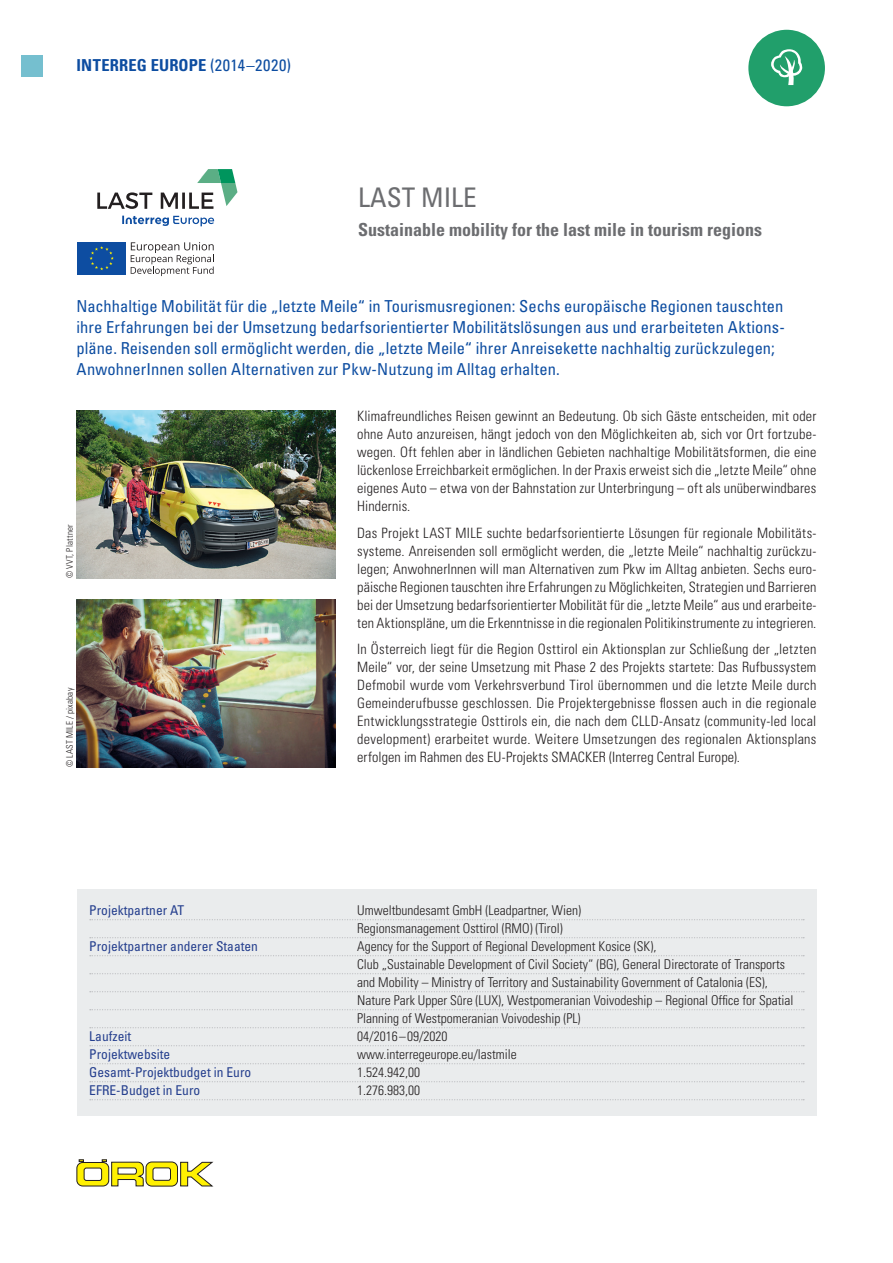
<style>
.page{position:relative;width:893px;height:1263px;background:#fff}
.page>*{position:absolute;margin:0;border:0;box-sizing:border-box;transform-origin:0 0}
.t1{font:condensed 27px "Univers";color:#6c6d70}
.t2{font:700 condensed 18px "Univers";color:#6c6d70}
.t3{font:condensed 16.5px/21px "Univers";letter-spacing:.005em;color:#0d4da1}
.t4{font:700 condensed 16.5px "Univers";letter-spacing:.01em;color:#0d4da1}
.t5{font:300 condensed 14.25px/18px "Univers";letter-spacing:.01em;color:#231f20;text-align:justify}
.t6{font:300 condensed 13.5px/18px "Univers";color:#231f20}
.t7{font:condensed 13.5px "Univers";color:#253f8e}
.t8{font:300 condensed 9px "Univers";letter-spacing:.025em;color:#231f20}
.s1{font-weight:400}
</style>
<div class="page">
<svg style="left:76px;top:1159px;width:138px;height:28px"></svg>
<div style="left:77px;top:889px;width:739px;height:227px;background:#eaeced"></div>
<svg style="left:90px;top:919px;width:714px;height:1px"></svg>
<svg style="left:90px;top:937px;width:714px;height:1px"></svg>
<svg style="left:90px;top:955px;width:714px;height:1px"></svg>
<svg style="left:90px;top:973px;width:714px;height:1px"></svg>
<svg style="left:90px;top:991px;width:714px;height:1px"></svg>
<svg style="left:90px;top:1009px;width:714px;height:1px"></svg>
<svg style="left:90px;top:1027px;width:714px;height:1px"></svg>
<svg style="left:90px;top:1045px;width:714px;height:1px"></svg>
<svg style="left:90px;top:1063px;width:714px;height:1px"></svg>
<svg style="left:90px;top:1081px;width:714px;height:1px"></svg>
<svg style="left:90px;top:1099px;width:714px;height:1px"></svg>
<img style="left:77px;top:410px;width:259px;height:168px">
<img style="left:77px;top:599px;width:259px;height:168px">
<div style="left:78px;top:242px;width:48px;height:32px;background:#0d4da1"></div>
<svg style="left:89px;top:246px;width:25px;height:24px"></svg>
<svg style="left:131px;top:242px;width:83px;height:34px"></svg>
<svg style="left:122px;top:216px;width:92px;height:10px"></svg>
<svg style="left:97px;top:169px;width:140px;height:40px"></svg>
<div style="left:21px;top:55px;width:22px;height:22px;background:#75bfcf"></div>
<div style="left:748px;top:30px;width:77px;height:76px;background:#219f6b;border-radius:50%"></div>
<svg style="left:771px;top:49px;width:31px;height:36px"></svg>
<p class="t4" style="left:77px;top:55px;width:216px">INTERREG EUROPE <span class="s1">(2014–2020)</span></p>
<h1 class="t1" style="left:358px;top:180px;width:120px">LAST MILE</h1>
<p class="t2" style="left:358px;top:219px;width:405px">Sustainable mobility for the last mile in tourism regions</p>
<p class="t3" style="left:77px;top:295px;width:710px">Nachhaltige Mobilität für die „letzte Meile“ in Tourismusregionen: Sechs europäische Regionen tauschten ihre Erfahrungen bei der Umsetzung bedarfsorientierter Mobilitätslösungen aus und erarbeiteten Aktions&shy;pläne. Reisenden soll ermöglicht werden, die „letzte Meile“ ihrer Anreisekette nachhaltig zurückzulegen; AnwohnerInnen sollen Alternativen zur Pkw-Nutzung im Alltag erhalten.</p>
<p class="t8" style="left:64px;top:578px;width:56px;rotate:-90deg">© VVT, Plattner</p>
<p class="t8" style="left:64px;top:767px;width:81px;rotate:-90deg">© LAST MILE / pixabay</p>
<p class="t5" style="left:357px;top:407px;width:461px">Klimafreundliches Reisen gewinnt an Bedeutung. Ob sich Gäste entscheiden, mit oder ohne Auto anzureisen, hängt jedoch von den Möglichkeiten ab, sich vor Ort fortzube&shy;wegen. Oft fehlen aber in ländlichen Gebieten nachhaltige Mobilitätsformen, die eine lückenlose Erreichbarkeit ermöglichen. In der Praxis erweist sich die „letzte Meile“ ohne eigenes Auto – etwa von der Bahnstation zur Unterbringung – oft als unüberwindbares Hindernis.</p>
<p class="t5" style="left:357px;top:524px;width:461px">Das Projekt LAST MILE suchte bedarfsorientierte Lösungen für regionale Mobilitäts&shy;systeme. Anreisenden soll ermöglicht werden, die „letzte Meile“ nachhaltig zurückzu&shy;legen; AnwohnerInnen will man Alternativen zum Pkw im Alltag anbieten. Sechs euro&shy;päische Regionen tauschten ihre Erfahrungen zu Möglichkeiten, Strategien und Barrieren bei der Umsetzung bedarfsorientierter Mobilität für die „letzte Meile“ aus und erarbeite&shy;ten Aktionspläne, um die Erkenntnisse in die regionalen Politikinstrumente zu integrieren.</p>
<p class="t5" style="left:357px;top:640px;width:461px">In Österreich liegt für die Region Osttirol ein Aktionsplan zur Schließung der „letzten Meile“ vor, der seine Umsetzung mit Phase 2 des Projekts startete: Das Rufbussystem Defmobil wurde vom Verkehrsverbund Tirol übernommen und die letzte Meile durch Gemeinderufbusse geschlossen. Die Projektergebnisse flossen auch in die regionale Entwicklungsstrategie Osttirols ein, die nach dem CLLD-Ansatz (community-led local development) erarbeitet wurde. Weitere Umsetzungen des regionalen Aktionsplans erfolgen im Rahmen des EU-Projekts SMACKER (Interreg Central Europe).</p>
<p class="t7" style="left:89px;top:902px;width:96px">Projektpartner AT</p>
<p class="t6" style="left:357px;top:901px;width:225px">Umweltbundesamt GmbH (Leadpartner, Wien)<br>Regionsmanagement Osttirol (RMO) (Tirol)</p>
<p class="t7" style="left:89px;top:938px;width:170px">Projektpartner anderer Staaten</p>
<p class="t6" style="left:357px;top:937px;width:438px">Agency for the Support of Regional Development Kosice (SK),<br>Club „Sustainable Development of Civil Society“ (BG), General Directorate of Transports and Mobility – Ministry of Territory and Sustainability Government of Catalonia (ES), Nature Park Upper Sûre (LUX), Westpomeranian Voivodeship – Regional Office for Spatial Planning of Westpomeranian Voivodeship (PL)</p>
<p class="t7" style="left:89px;top:1028px;width:43px">Laufzeit</p>
<p class="t6" style="left:357px;top:1027px;width:92px">04/2016–09/2020</p>
<p class="t7" style="left:89px;top:1046px;width:82px">Projektwebsite</p>
<p class="t6" style="left:357px;top:1045px;width:161px">www.interregeurope.eu/lastmile</p>
<p class="t7" style="left:89px;top:1064px;width:163px">Gesamt-Projektbudget in Euro</p>
<p class="t6" style="left:357px;top:1063px;width:64px">1.524.942,00</p>
<p class="t7" style="left:89px;top:1082px;width:112px">EFRE-Budget in Euro</p>
<p class="t6" style="left:357px;top:1081px;width:64px">1.276.983,00</p>
</div>
